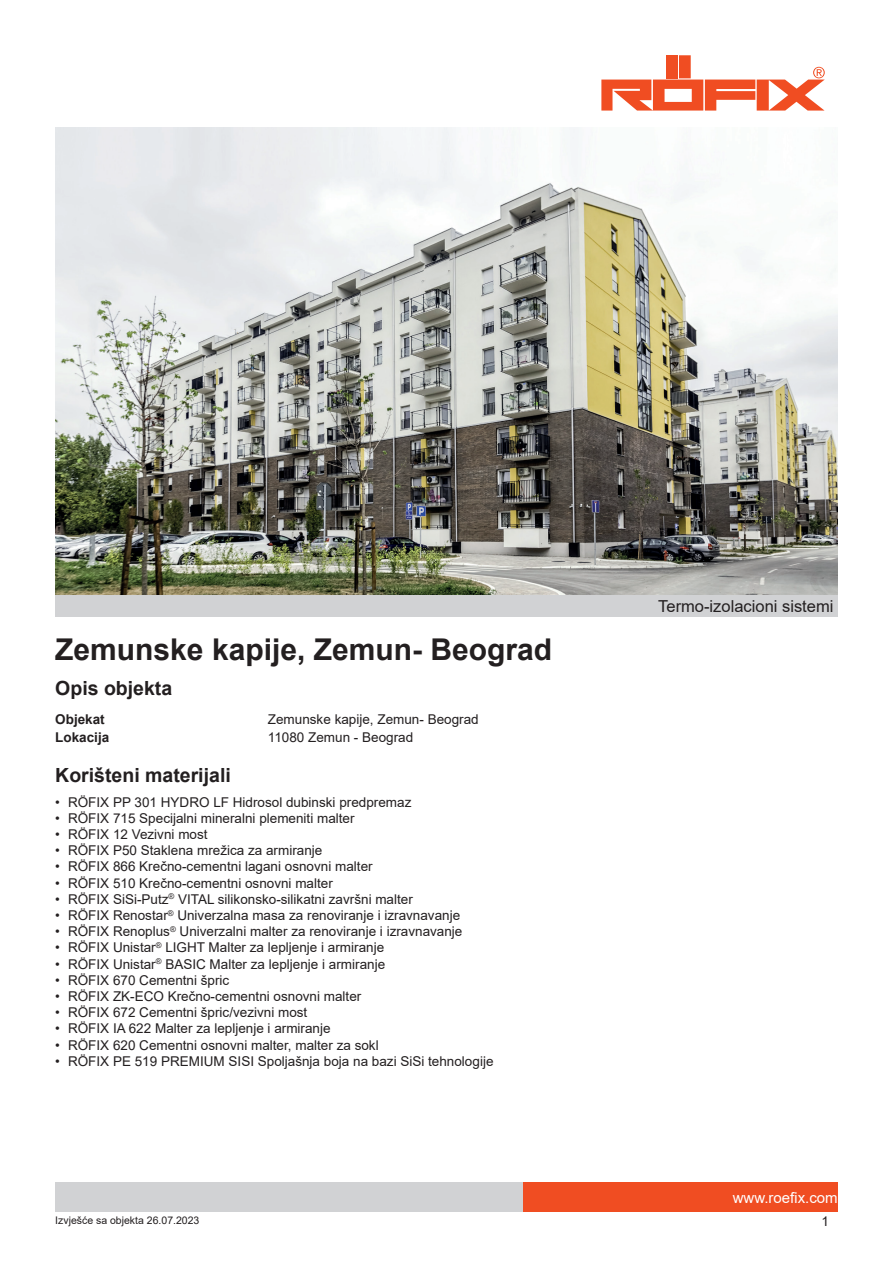
<style>
.page{position:relative;width:893px;height:1263px;background:#fff}
.page>*{position:absolute;margin:0;border:0;box-sizing:border-box;transform-origin:0 0}
.t1{font:700 30px "Arial";color:#231f20}
.t2{font:700 19.5px "Arial";color:#231f20}
.t3{font:16.5px "Arial";color:#231f20}
.t4{font:15px "Arial";color:#fff}
.t5{font:13.5px "Arial";color:#231f20}
.t6{font:700 13.5px "Arial";color:#231f20}
.t7{font:10.5px "Arial";color:#231f20}
</style>
<div class="page">
<div style="left:523px;top:1182px;width:315px;height:30px;background:#f04d22"></div>
<div style="left:55px;top:1182px;width:468px;height:30px;background:#d1d2d4"></div>
<div style="left:679px;top:55px;width:12px;height:23px;background:#f04d22"></div>
<div style="left:666px;top:55px;width:11px;height:23px;background:#f04d22"></div>
<svg style="left:601px;top:67px;width:224px;height:44px"></svg>
<img style="left:55px;top:128px;width:783px;height:467px">
<div style="left:55px;top:595px;width:783px;height:22px;background:#d1d2d4"></div>
<h1 class="t1" style="left:55px;top:628px;width:498px">Zemunske kapije, Zemun- Beograd</h1>
<h2 class="t2" style="left:55px;top:675px;width:119px">Opis objekta</h2>
<p class="t6" style="left:55px;top:709px;width:51px">Objekat</p>
<p class="t5" style="left:268px;top:710px;width:212px">Zemunske kapije, Zemun- Beograd</p>
<p class="t6" style="left:55px;top:728px;width:56px">Lokacija</p>
<p class="t5" style="left:268px;top:728px;width:147px">11080 Zemun - Beograd</p>
<h2 class="t2" style="left:55px;top:761px;width:177px">Korišteni materijali</h2>
<p class="t5" style="left:55px;top:792px;width:358px">• RÖFIX PP 301 HYDRO LF Hidrosol dubinski predpremaz</p>
<p class="t5" style="left:55px;top:809px;width:301px">• RÖFIX 715 Specijalni mineralni plemeniti malter</p>
<p class="t5" style="left:55px;top:825px;width:154px">• RÖFIX 12 Vezivni most</p>
<p class="t5" style="left:55px;top:841px;width:269px">• RÖFIX P50 Staklena mrežica za armiranje</p>
<p class="t5" style="left:55px;top:857px;width:319px">• RÖFIX 866 Krečno-cementni lagani osnovni malter</p>
<p class="t5" style="left:55px;top:873px;width:279px">• RÖFIX 510 Krečno-cementni osnovni malter</p>
<p class="t5" style="left:55px;top:890px;width:359px">• RÖFIX SiSi-Putz<sup>®</sup> VITAL silikonsko-silikatni završni malter</p>
<p class="t5" style="left:55px;top:906px;width:406px">• RÖFIX Renostar<sup>®</sup> Univerzalna masa za renoviranje i izravnavanje</p>
<p class="t5" style="left:55px;top:922px;width:409px">• RÖFIX Renoplus<sup>®</sup> Univerzalni malter za renoviranje i izravnavanje</p>
<p class="t5" style="left:55px;top:938px;width:330px">• RÖFIX Unistar<sup>®</sup> LIGHT Malter za lepljenje i armiranje</p>
<p class="t5" style="left:55px;top:954px;width:331px">• RÖFIX Unistar<sup>®</sup> BASIC Malter za lepljenje i armiranje</p>
<p class="t5" style="left:55px;top:971px;width:176px">• RÖFIX 670 Cementni špric</p>
<p class="t5" style="left:55px;top:987px;width:308px">• RÖFIX ZK-ECO Krečno-cementni osnovni malter</p>
<p class="t5" style="left:55px;top:1003px;width:254px">• RÖFIX 672 Cementni špric/vezivni most</p>
<p class="t5" style="left:55px;top:1019px;width:277px">• RÖFIX IA 622 Malter za lepljenje i armiranje</p>
<p class="t5" style="left:55px;top:1035px;width:325px">• RÖFIX 620 Cementni osnovni malter, malter za sokl</p>
<p class="t5" style="left:55px;top:1052px;width:440px">• RÖFIX PE 519 PREMIUM SISI Spoljašnja boja na bazi SiSi tehnologije</p>
<p class="t7" style="left:55px;top:1213px;width:146px">Izvješće sa objekta 26.07.2023</p>
<p class="t3" style="left:658px;top:595px;width:177px">Termo-izolacioni sistemi</p>
<p class="t4" style="left:733px;top:1187px;width:107px">www.roefix.com</p>
<p class="t5" style="left:821px;top:1212px;width:9px">1</p>
</div>
